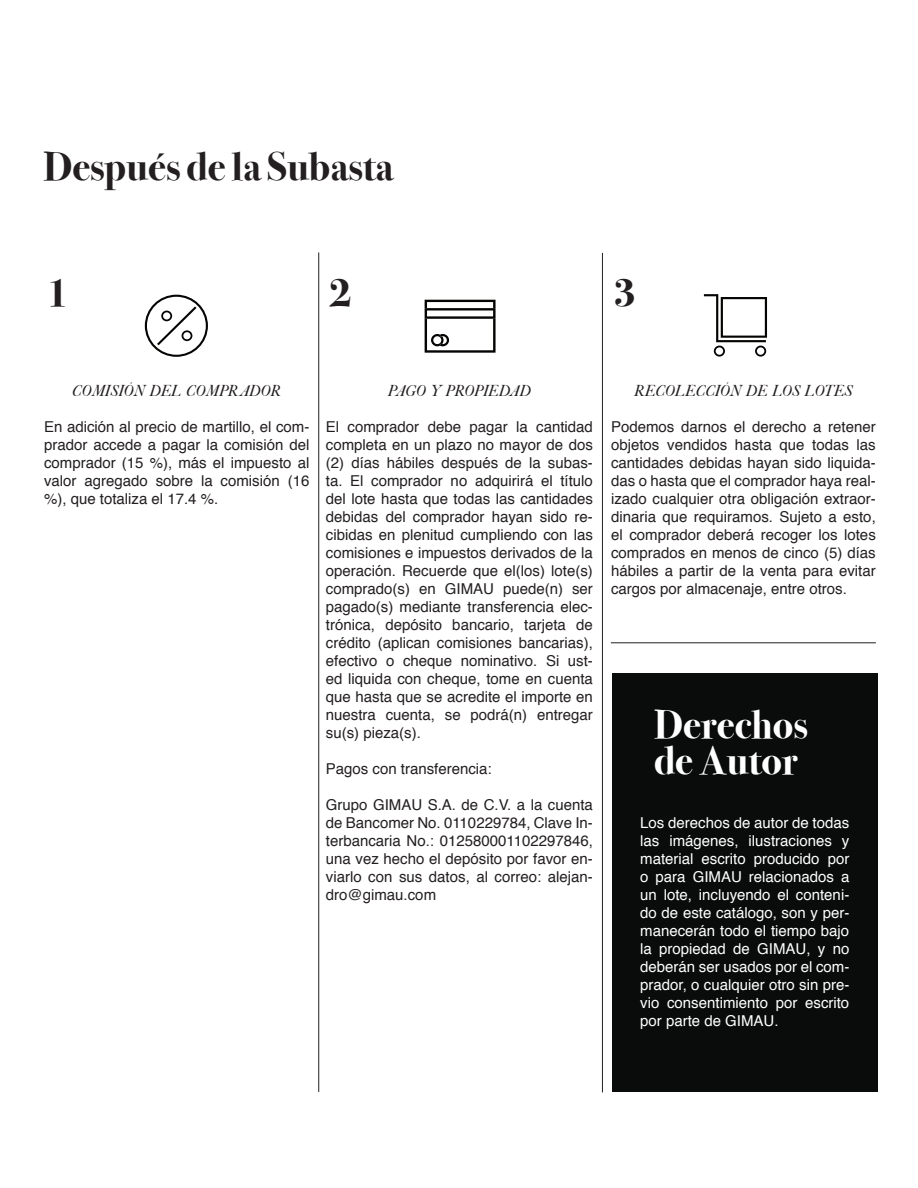
<style>
.page{position:relative;width:918px;height:1188px;background:#fff}
.page>*{position:absolute;margin:0;border:0;box-sizing:border-box;transform-origin:0 0}
.subtitulo{font:700 40.5px "Bodoni Svty Two ITCTT";color:#231f20}
.subtitulo-2{font:700 40.5px/36px "Bodoni Svty Two ITCTT";color:#fff}
.Folios_en_cuerpo{font:italic 16.5px "Caslon 540 EF";letter-spacing:.02em;color:#231f20}
.Texto_base{font:15px/18px "Helvetica";color:#231f20;text-align:justify}
.Texto_base-2{font:15px/18px "Helvetica";color:#fff;text-align:justify}
</style>
<div class="page">
<svg style="left:145px;top:295px;width:63px;height:62px"></svg>
<svg style="left:425px;top:300px;width:71px;height:53px"></svg>
<svg style="left:704px;top:294px;width:63px;height:63px"></svg>
<div style="left:612px;top:673px;width:266px;height:419px;background:#0a0b0b"></div>
<hr style="left:318px;top:252px;width:1px;height:840px;background:#231f20">
<hr style="left:602px;top:253px;width:1px;height:839px;background:#231f20">
<hr style="left:611px;top:642px;width:265px;height:1px;background:#231f20">
<p class="subtitulo" style="left:43px;top:133px;width:352px">Después de la Subasta</p>
<p class="subtitulo" style="left:46px;top:259px;width:24px">1</p>
<p class="subtitulo" style="left:329px;top:259px;width:24px">2</p>
<p class="subtitulo" style="left:614px;top:259px;width:24px">3</p>
<p class="Folios_en_cuerpo" style="left:72px;top:382px;width:211px">COMISIÓN DEL COMPRADOR</p>
<p class="Texto_base" style="left:44px;top:418px;width:267px">En adición al precio de martillo, el com&shy;prador accede a pagar la comisión del comprador (15 %), más el impuesto al valor agregado sobre la comisión (16 %), que totaliza el 17.4 %.</p>
<p class="Folios_en_cuerpo" style="left:388px;top:382px;width:144px">PAGO Y PROPIEDAD</p>
<p class="Texto_base" style="left:326px;top:418px;width:269px">El comprador debe pagar la cantidad completa en un plazo no mayor de dos (2) días hábiles después de la subas&shy;ta. El comprador no adquirirá el título del lote hasta que todas las cantidades debidas del comprador hayan sido re&shy;cibidas en plenitud cumpliendo con las comisiones e impuestos derivados de la operación. Recuerde que el(los) lote(s) comprado(s) en GIMAU puede(n) ser pagado(s) mediante transferencia elec&shy;trónica, depósito bancario, tarjeta de crédito (aplican comisiones bancarias), efectivo o cheque nominativo. Si ust&shy;ed liquida con cheque, tome en cuenta que hasta que se acredite el importe en nuestra cuenta, se podrá(n) entregar su(s) pieza(s).</p>
<p class="Texto_base" style="left:326px;top:760px;width:167px">Pagos con transferencia:</p>
<p class="Texto_base" style="left:326px;top:796px;width:269px">Grupo GIMAU S.A. de C.V. a la cuenta de Bancomer No. 0110229784, Clave In&shy;terbancaria No.: 012580001102297846, una vez hecho el depósito por favor en&shy;viarlo con sus datos, al correo: alejan&shy;dro@gimau.com</p>
<p class="Folios_en_cuerpo" style="left:634px;top:382px;width:220px">RECOLECCIÓN DE LOS LOTES</p>
<p class="Texto_base" style="left:611px;top:418px;width:266px">Podemos darnos el derecho a retener objetos vendidos hasta que todas las cantidades debidas hayan sido liquida&shy;das o hasta que el comprador haya real&shy;izado cualquier otra obligación extraor&shy;dinaria que requiramos. Sujeto a esto, el comprador deberá recoger los lotes comprados en menos de cinco (5) días hábiles a partir de la venta para evitar cargos por almacenaje, entre otros.</p>
<p class="subtitulo-2" style="left:654px;top:703px;width:155px">Derechos de Autor</p>
<p class="Texto_base-2" style="left:640px;top:814px;width:211px">Los derechos de autor de todas las imágenes, ilustraciones y material escrito producido por o para GIMAU relacionados a un lote, incluyendo el conteni&shy;do de este catálogo, son y per&shy;manecerán todo el tiempo bajo la propiedad de GIMAU, y no deberán ser usados por el com&shy;prador, o cualquier otro sin pre&shy;vio consentimiento por escrito por parte de GIMAU.</p>
</div>
